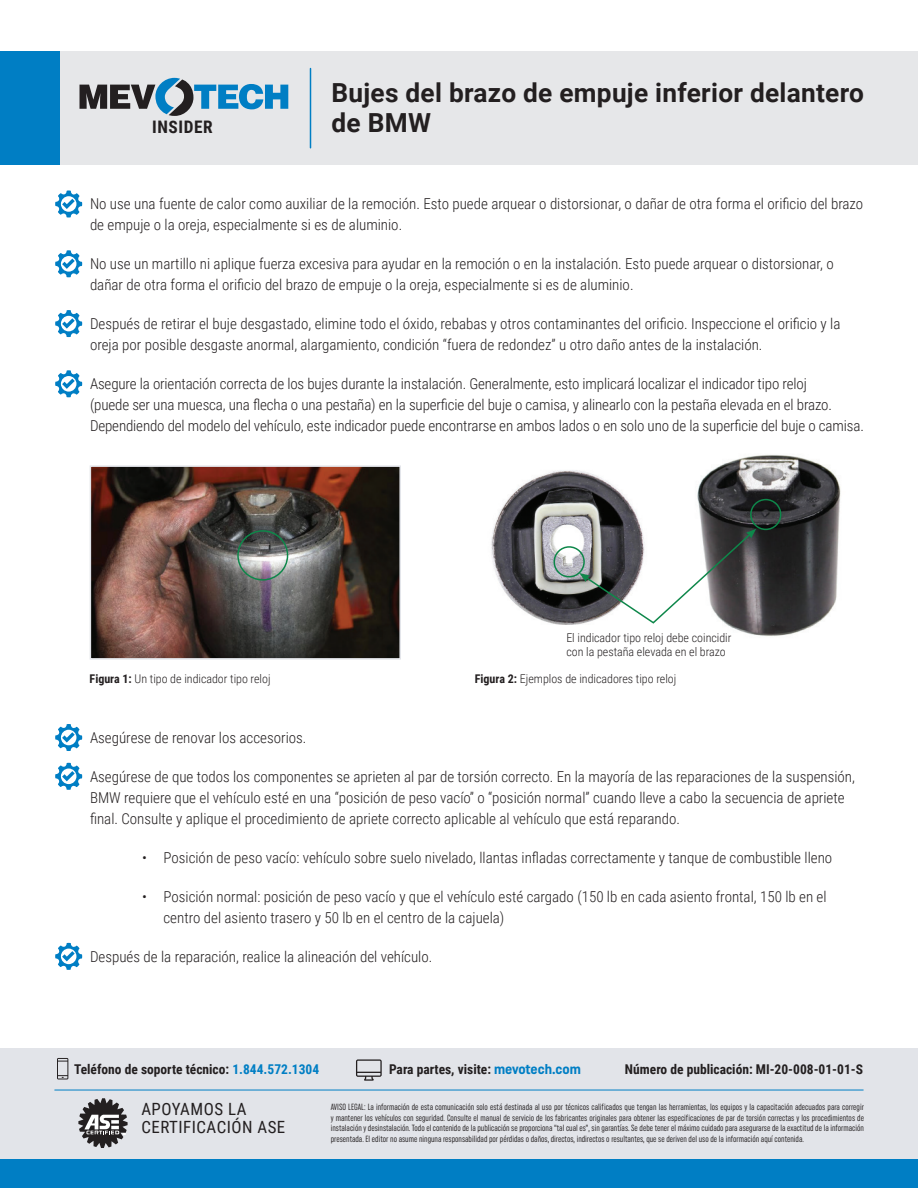
<style>
.page{position:relative;width:918px;height:1188px;background:#fff}
.page>*{position:absolute;margin:0;border:0;box-sizing:border-box;transform-origin:0 0}
.t1{font:700 26.25px "Roboto";letter-spacing:.01em;color:#231f20}
.t2{font:700 17.25px "Roboto Condensed";letter-spacing:.035em;color:#231f20}
.t3{font:16.8px/18px "Roboto Condensed";letter-spacing:.03em;color:#231f20}
.t4{font:300 15px/21px "Roboto Condensed";color:#231f20}
.t5{font:700 13.5px "Roboto Condensed";color:#231f20}
.t6{font:300 12px/14.4px "Roboto Condensed";color:#231f20}
.t7{font:extra-condensed 9px/10.5px "Uniform";color:#231f20;text-align:justify}
.s1{font-weight:700}
.s2{color:#007ec4}
.s3{font-family:"Uniform Condensed";font-size:14.25px;color:#007ec4}
</style>
<div class="page">
<img style="left:491px;top:470px;width:151px;height:155px">
<div style="left:50px;top:51px;width:868px;height:113px;background:#e6e7e9"></div>
<div style="left:0;top:51px;width:59px;height:113px;background:#007ec4"></div>
<hr style="left:310px;top:69px;width:1px;height:79px;background:#007ec4">
<svg style="left:80px;top:78px;width:208px;height:38px"></svg>
<svg style="left:55px;top:250px;width:27px;height:27px"></svg>
<svg style="left:55px;top:190px;width:27px;height:27px"></svg>
<svg style="left:55px;top:310px;width:27px;height:27px"></svg>
<svg style="left:55px;top:370px;width:27px;height:27px"></svg>
<svg style="left:55px;top:724px;width:27px;height:27px"></svg>
<svg style="left:55px;top:763px;width:27px;height:27px"></svg>
<svg style="left:55px;top:943px;width:27px;height:27px"></svg>
<img style="left:93px;top:468px;width:305px;height:189px">
<div style="left:90px;top:465px;width:311px;height:195px;border:2px solid #e2e4e9"></div>
<div style="left:237px;top:530px;width:51px;height:51px;border:2px solid #0e874a;border-radius:50%"></div>
<img style="left:697px;top:455px;width:144px;height:181px">
<div style="left:554px;top:546px;width:31px;height:32px;border:2px solid #0e874a;border-radius:50%"></div>
<div style="left:750px;top:499px;width:31px;height:31px;border:2px solid #0e874a;border-radius:50%"></div>
<svg style="left:579px;top:529px;width:177px;height:96px"></svg>
<div style="left:0;top:1049px;width:918px;height:139px;background:#e2e4e9"></div>
<div style="left:0;top:1160px;width:918px;height:28px;background:#007ec4"></div>
<svg style="left:78px;top:1098px;width:50px;height:50px"></svg>
<svg style="left:57px;top:1058px;width:11px;height:21px"></svg>
<svg style="left:356px;top:1059px;width:26px;height:22px"></svg>
<hr style="left:55px;top:1090px;width:808px;height:1px;background:#007ec4">
<h1 class="t1" style="left:332px;top:74px;width:534px">Bujes del brazo de empuje inferior delantero</h1>
<p class="t2" style="left:152px;top:115px;width:62px">INSIDER</p>
<h1 class="t1" style="left:332px;top:104px;width:101px">de BMW</h1>
<p class="t4" style="left:90px;top:193px;width:775px">No use una fuente de calor como auxiliar de la remoción. Esto puede arquear o distorsionar, o dañar de otra forma el orificio del brazo de empuje o la oreja, especialmente si es de aluminio.</p>
<p class="t4" style="left:90px;top:253px;width:745px">No use un martillo ni aplique fuerza excesiva para ayudar en la remoción o en la instalación. Esto puede arquear o distorsionar, o dañar de otra forma el orificio del brazo de empuje o la oreja, especialmente si es de aluminio.</p>
<p class="t4" style="left:90px;top:313px;width:752px">Después de retirar el buje desgastado, elimine todo el óxido, rebabas y otros contaminantes del orificio. Inspeccione el orificio y la oreja por posible desgaste anormal, alargamiento, condición “fuera de redondez” u otro daño antes de la instalación.</p>
<p class="t4" style="left:90px;top:373px;width:775px">Asegure la orientación correcta de los bujes durante la instalación. Generalmente, esto implicará localizar el indicador tipo reloj<br>(puede ser una muesca, una flecha o una pestaña) en la superficie del buje o camisa, y alinearlo con la pestaña elevada en el brazo.<br>Dependiendo del modelo del vehículo, este indicador puede encontrarse en ambos lados o en solo uno de la superficie del buje o camisa.</p>
<p class="t6" style="left:90px;top:671px;width:182px"><span class="s1">Figura 1:</span> Un tipo de indicador tipo reloj</p>
<p class="t6" style="left:566px;top:630px;width:167px">El indicador tipo reloj debe coincidir con la pestaña elevada en el brazo</p>
<p class="t6" style="left:475px;top:671px;width:203px"><span class="s1">Figura 2:</span> Ejemplos de indicadores tipo reloj</p>
<p class="t4" style="left:90px;top:727px;width:218px">Asegúrese de renovar los accesorios.</p>
<p class="t4" style="left:90px;top:766px;width:767px">Asegúrese de que todos los componentes se aprieten al par de torsión correcto. En la mayoría de las reparaciones de la suspensión,<br>BMW requiere que el vehículo esté en una “posición de peso vacío” o “posición normal” cuando lleve a cabo la secuencia de apriete final. Consulte y aplique el procedimiento de apriete correcto aplicable al vehículo que está reparando.</p>
<p class="t4" style="left:142px;top:847px;width:692px">• Posición de peso vacío: vehículo sobre suelo nivelado, llantas infladas correctamente y tanque de combustible lleno</p>
<p class="t4" style="left:164px;top:886px;width:665px;text-indent:-21px">• Posición normal: posición de peso vacío y que el vehículo esté cargado (150 lb en cada asiento frontal, 150 lb en el centro del asiento trasero y 50 lb en el centro de la cajuela)</p>
<p class="t4" style="left:90px;top:946px;width:344px">Después de la reparación, realice la alineación del vehículo.</p>
<p class="t5" style="left:74px;top:1060px;width:247px">Teléfono de soporte técnico: <span class="s2">1.844.572.1304</span></p>
<p class="t5" style="left:389px;top:1060px;width:193px">Para partes, visite: <span class="s3">mevotech.com</span></p>
<p class="t5" style="left:625px;top:1060px;width:240px">Número de publicación: MI-20-008-01-01-S</p>
<p class="t3" style="left:141px;top:1100px;width:145px">APOYAMOS LA<br>CERTIFICACIÓN ASE</p>
<p class="t7" style="left:331px;top:1102px;width:535px">AVISO LEGAL: La información de esta comunicación solo está destinada al uso por técnicos calificados que tengan las herramientas, los equipos y la capacitación adecuados para corregir y mantener los vehículos con seguridad. Consulte el manual de servicio de los fabricantes originales para obtener las especificaciones de par de torsión correctas y los procedimientos de instalación y desinstalación. Todo el contenido de la publicación se proporciona “tal cual es”, sin garantías. Se debe tener el máximo cuidado para asegurarse de la exactitud de la información presentada. El editor no asume ninguna responsabilidad por pérdidas o daños, directos, indirectos o resultantes, que se deriven del uso de la información aquí contenida.</p>
</div>
